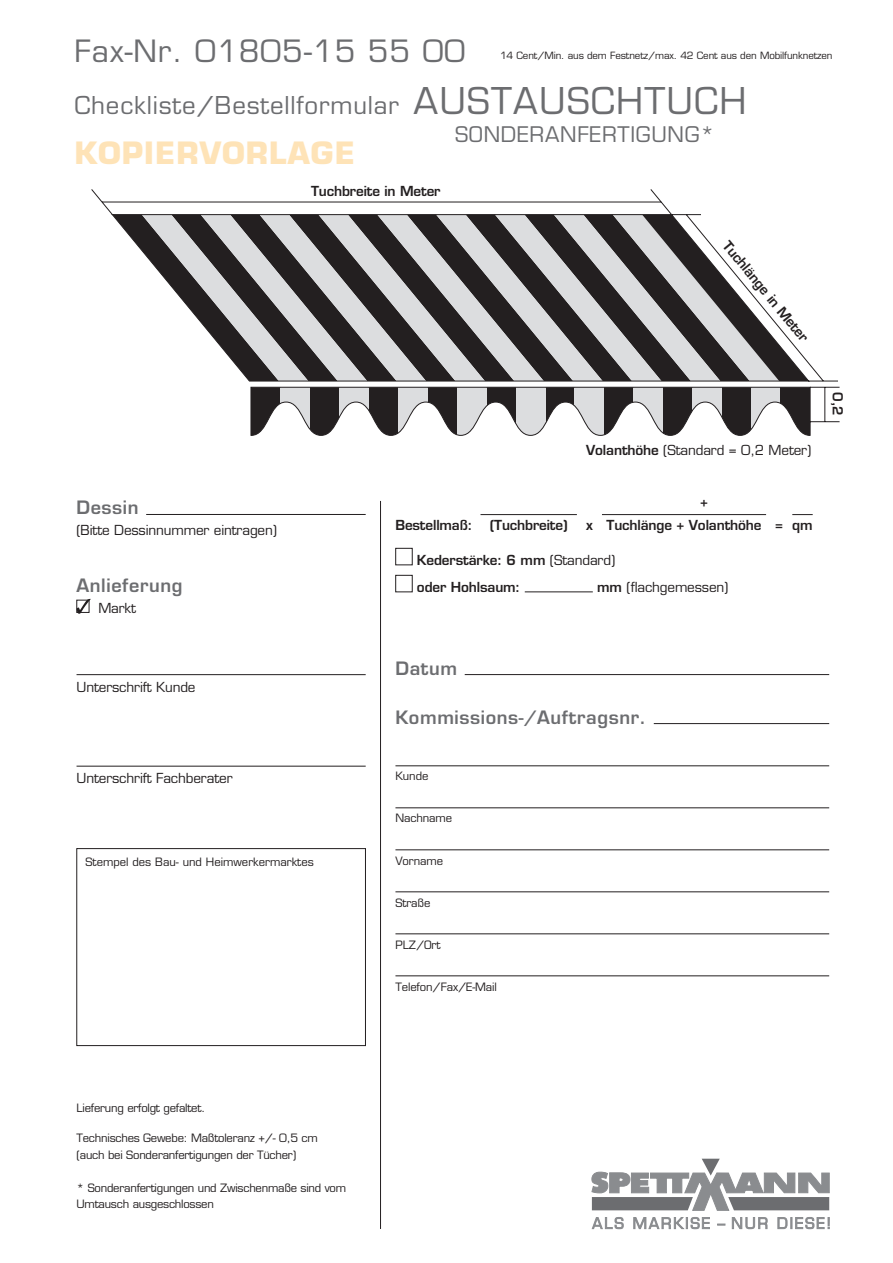
<style>
.page{position:relative;width:893px;height:1263px;background:#fff}
.page>*{position:absolute;margin:0;border:0;box-sizing:border-box;transform-origin:0 0}
.t1{font:30px "Eurostile";letter-spacing:.035em;color:#6c6d70}
.t2{font:700 30px "Eurostile";letter-spacing:.035em;color:#fee3b7}
.t3{font:24px "Eurostile";letter-spacing:.035em;color:#6c6d70}
.t4{font:21px "Eurostile";letter-spacing:.035em;color:#6c6d70}
.t5{font:600 18px "Eurostile";letter-spacing:.035em;color:#6c6d70}
.t6{font:600 13.5px/27px "Eurostile";letter-spacing:-.01em;color:#231f20}
.t7{font:13.5px "Eurostile";letter-spacing:-.01em;color:#231f20}
.t8{font:11.25px/16.5px "Eurostile";letter-spacing:-.02em;color:#231f20}
.t9{font:11.25px "Eurostile";color:#231f20}
.t10{font:9.75px "Eurostile";letter-spacing:-.01em;color:#231f20}
.s1{font-size:36px}
.s2{font-weight:600}
.s3{font-weight:400}
</style>
<div class="page">
<svg style="left:592px;top:1159px;width:237px;height:70px"></svg>
<hr style="left:77px;top:674px;width:289px;height:1px;background:#231f20">
<hr style="left:77px;top:766px;width:289px;height:1px;background:#231f20">
<svg style="left:77px;top:599px;width:14px;height:15px"></svg>
<hr style="left:465px;top:674px;width:364px;height:1px;background:#231f20">
<hr style="left:654px;top:723px;width:175px;height:1px;background:#231f20">
<hr style="left:395px;top:765px;width:434px;height:1px;background:#231f20">
<hr style="left:395px;top:807px;width:434px;height:1px;background:#231f20">
<hr style="left:395px;top:849px;width:434px;height:1px;background:#231f20">
<hr style="left:395px;top:891px;width:434px;height:1px;background:#231f20">
<hr style="left:395px;top:933px;width:434px;height:1px;background:#231f20">
<hr style="left:395px;top:975px;width:434px;height:1px;background:#231f20">
<div style="left:77px;top:848px;width:289px;height:198px;border:1px solid #231f20"></div>
<hr style="left:380px;top:501px;width:1px;height:728px;background:#231f20">
<svg style="left:250px;top:387px;width:589px;height:49px"></svg>
<svg style="left:91px;top:189px;width:747px;height:193px"></svg>
<hr style="left:146px;top:514px;width:220px;height:1px;background:#231f20">
<hr style="left:480px;top:514px;width:97px;height:1px;background:#231f20">
<hr style="left:602px;top:514px;width:164px;height:1px;background:#231f20">
<svg style="left:792px;top:514px;width:21px;height:1px"></svg>
<div style="left:395px;top:548px;width:17px;height:17px;border:1px solid #231f20"></div>
<div style="left:395px;top:575px;width:17px;height:17px;border:1px solid #231f20"></div>
<hr style="left:525px;top:592px;width:68px;height:1px;background:#231f20">
<h1 class="t1" style="left:74px;top:33px;width:392px">Fax-Nr. 01805-15 55 00</h1>
<p class="t10" style="left:500px;top:50px;width:334px">14 Cent/Min. aus dem Festnetz/max. 42 Cent aus den Mobilfunknetzen</p>
<h2 class="t3" style="left:74px;top:90px;width:674px">Checkliste/Bestellformular <span class="s1">AUSTAUSCHTUCH</span></h2>
<h1 class="t2" style="left:74px;top:135px;width:282px">KOPIERVORLAGE</h1>
<h3 class="t4" style="left:455px;top:122px;width:261px">SONDERANFERTIGUNG*</h3>
<p class="t6" style="left:311px;top:178px;width:131px">Tuchbreite in Meter</p>
<p class="t6" style="left:736px;top:234px;width:128px;rotate:50deg">Tuchlänge in Meter</p>
<h3 class="t5" style="left:77px;top:497px;width:64px">Dessin</h3>
<p class="t7" style="left:77px;top:522px;width:202px">(Bitte Dessinnummer eintragen)</p>
<h3 class="t5" style="left:77px;top:574px;width:108px">Anlieferung</h3>
<p class="t7" style="left:98px;top:600px;width:39px">Markt</p>
<p class="t7" style="left:77px;top:679px;width:121px">Unterschrift Kunde</p>
<p class="t7" style="left:77px;top:770px;width:158px">Unterschrift Fachberater</p>
<p class="t9" style="left:85px;top:855px;width:230px">Stempel des Bau- und Heimwerkermarktes</p>
<p class="t7" style="left:586px;top:442px;width:227px"><span class="s2">Volanthöhe</span> (Standard = 0,2 Meter)</p>
<p class="t6" style="left:700px;top:488px;width:9px">+</p>
<p class="t6" style="left:395px;top:511px;width:79px">Bestellmaß:</p>
<p class="t6" style="left:490px;top:511px;width:80px">(Tuchbreite)</p>
<p class="t6" style="left:586px;top:511px;width:228px">x Tuchlänge + Volanthöhe = qm</p>
<p class="t6" style="left:417px;top:547px;width:200px">Kederstärke: 6 mm <span class="s3">(Standard) </span>oder Hohlsaum:</p>
<p class="t7" style="left:597px;top:579px;width:133px"><span class="s2">mm</span> (flachgemessen)</p>
<p class="t6" style="left:851px;top:392px;width:25px;rotate:90deg">0,2</p>
<h3 class="t5" style="left:395px;top:657px;width:63px">Datum</h3>
<h3 class="t5" style="left:395px;top:706px;width:252px">Kommissions-/Auftragsnr.</h3>
<p class="t8" style="left:395px;top:768px;width:34px">Kunde</p>
<p class="t8" style="left:395px;top:810px;width:58px">Nachname</p>
<p class="t8" style="left:395px;top:852px;width:49px">Vorname</p>
<p class="t8" style="left:395px;top:894px;width:37px">Straße</p>
<p class="t8" style="left:395px;top:936px;width:47px">PLZ/Ort</p>
<p class="t8" style="left:395px;top:978px;width:103px">Telefon/Fax/E-Mail</p>
<p class="t8" style="left:77px;top:1100px;width:130px">Lieferung erfolgt gefaltet.</p>
<p class="t8" style="left:77px;top:1130px;width:243px">Technisches Gewebe: Maßtoleranz +/- 0,5 cm (auch bei Sonderanfertigungen der Tücher)</p>
<p class="t8" style="left:77px;top:1179px;width:271px">* Sonderanfertigungen und Zwischenmaße sind vom<br>Umtausch ausgeschlossen</p>
</div>
